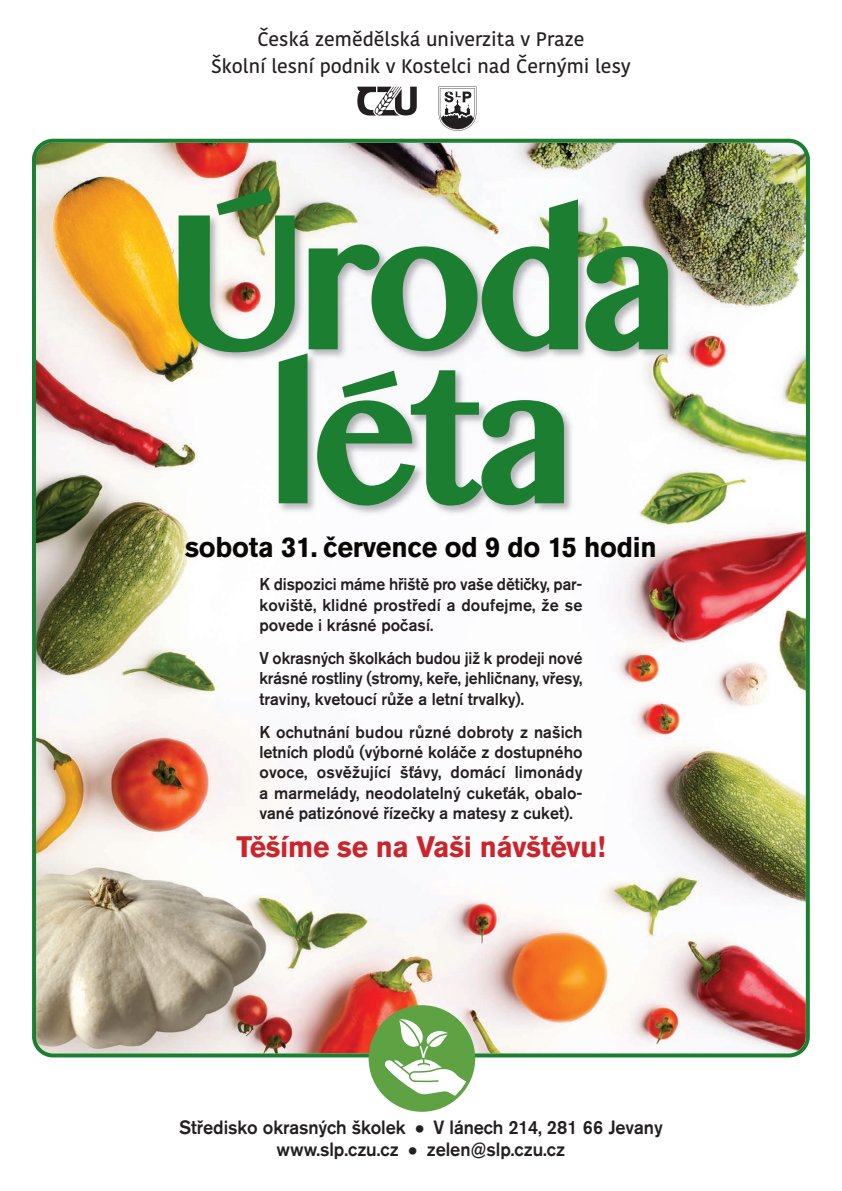
<style>
.page{position:relative;width:842px;height:1191px;background:#fff}
.page>*{position:absolute;margin:0;border:0;box-sizing:border-box;transform-origin:0 0}
.t1{font:700 192.4px/153.9px "Myanmar MN";letter-spacing:-.05em;color:#1c7e31;text-align:center;scale:.95 1}
.t2{font:700 29.3px "Akzidenz Grotesk Pro";letter-spacing:-.01em;color:#cb242b;scale:.96 1}
.t3{font:700 28.4px "Akzidenz Grotesk Pro";letter-spacing:-.01em;color:#080505;scale:.95 1}
.t4{font:500 19.5px "Kohinoor Devanagari";color:#231f20}
.t5{font:500 19.1px "Akzidenz Grotesk Pro";letter-spacing:-.005em;color:#231f20;scale:.95 1}
.t6{font:500 17px/20.4px "Akzidenz Grotesk Pro";color:#231f20;text-align:justify;scale:.95 1}
.t7{font:500 17px/20.4px "Akzidenz Grotesk Pro";color:#231f20;text-align:justify;scale:.92 1}
.t8{font:500 17px/20.4px "Akzidenz Grotesk Pro";color:#231f20;text-align:justify;scale:.93 1}
.s1{font-family:"Helvetica OT";font-weight:700;font-size:22.5px}
</style>
<div class="page">
<img style="left:32px;top:139px;width:778px;height:918px">
<img style="left:32px;top:154px;width:778px;height:477px">
<svg style="left:342px;top:370px;width:55px;height:28px"></svg>
<svg style="left:217px;top:188px;width:55px;height:27px"></svg>
<div style="left:369px;top:1005px;width:106px;height:106px;background:#5ea244;border-radius:50%"></div>
<svg style="left:385px;top:1019px;width:81px;height:76px"></svg>
<svg style="left:439px;top:88px;width:37px;height:43px"></svg>
<svg style="left:357px;top:87px;width:60px;height:28px"></svg>
<p class="t4" style="left:257px;top:28px;width:329px">Česká zemědělská univerzita v Praze</p>
<p class="t4" style="left:211px;top:54px;width:421px">Školní lesní podnik v Kostelci nad Černými lesy</p>
<p class="t1" style="left:163px;top:221px;width:548px">Uroda leta</p>
<p class="t3" style="left:185px;top:531px;width:498px">sobota 31. července od 9 do 15 hodin</p>
<p class="t8" style="left:259px;top:574px;width:349px">K dispozici máme hřiště pro vaše dětičky, par&shy;koviště, klidné prostředí a doufejme, že se povede i krásné počasí.</p>
<p class="t7" style="left:259px;top:648px;width:353px">V okrasných školkách budou již k prodeji nové krásné rostliny (stromy, keře, jehličnany, vřesy, traviny, kvetoucí růže a letní trvalky).</p>
<p class="t6" style="left:259px;top:721px;width:342px">K ochutnání budou různé dobroty z našich letních plodů (výborné koláče z dostupného ovoce, osvěžující šťávy, domácí limonády a marmelády, neodolatelný cukeťák, obalo&shy;vané patizónové řízečky a matesy z cuket).</p>
<p class="t2" style="left:237px;top:829px;width:386px">Těšíme se na Vaši návštěvu!</p>
<p class="t5" style="left:179px;top:1116px;width:510px">Středisko okrasných školek <span class="s1">•</span> V lánech 214, 281 66 Jevany</p>
<p class="t5" style="left:277px;top:1138px;width:305px">www.slp.czu.cz <span class="s1">•</span> zelen@slp.czu.cz</p>
</div>
